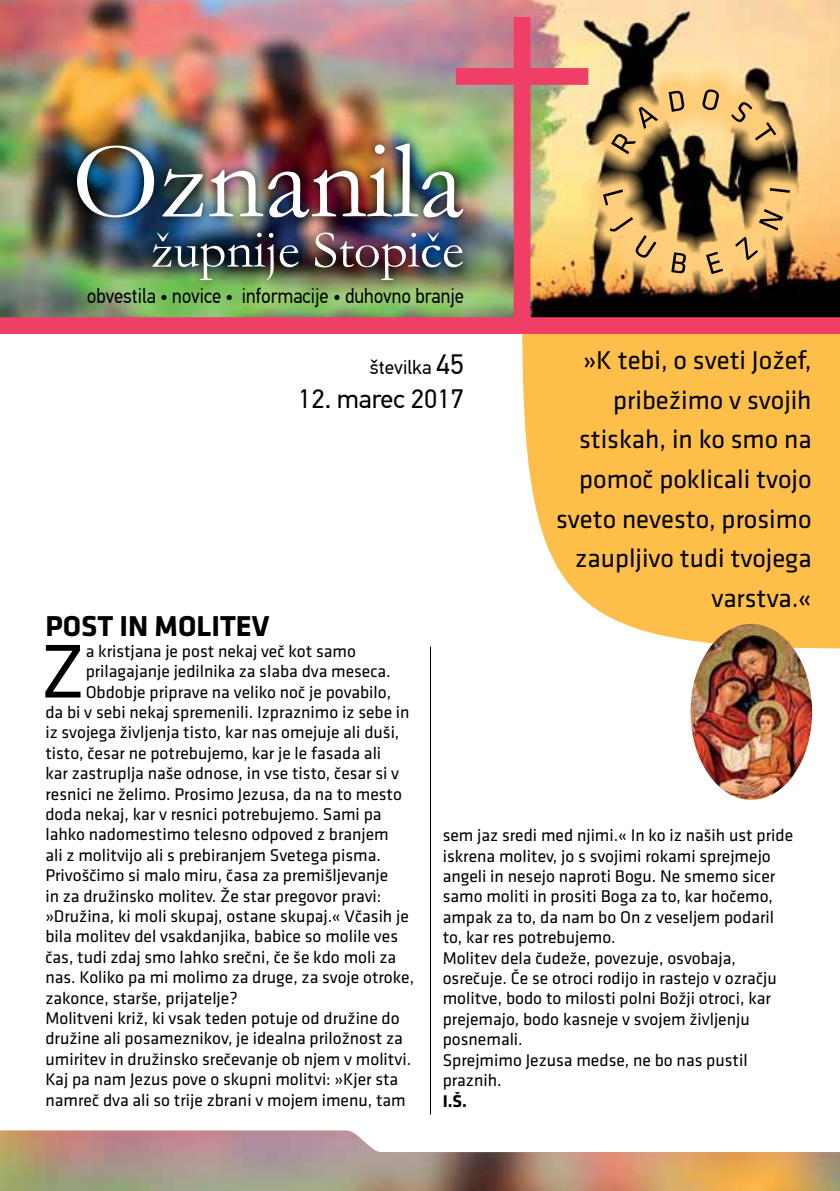
<style>
.page{position:relative;width:840px;height:1191px;background:#fff}
.page>*{position:absolute;margin:0;border:0;box-sizing:border-box;transform-origin:0 0}
.t1{font:112px "Garamond";color:#fff}
.t2{font:78.8px "Klavika";color:#000}
.t3{font:52.8px "Garamond";color:#fff}
.t4{font:700 29.8px "Klavika";color:#000}
.t5{font:26.8px/39.6px "Klavika";color:#000;text-align:right}
.t6{font:26.6px "Din Text Pro PF Regular";color:#000}
.t7{font:20.8px "Din Text Pro PF Regular";color:#000;scale:.91 1}
.t8{font:19.6px "Din Text Pro PF Regular";color:#000}
.t9{font:17.6px/20.4px "Klavika";color:#000}
.t10{font:700 17.6px "Klavika";color:#000}
.s1{font-size:28px}
</style>
<div class="page">
<svg style="left:522px;top:334px;width:317px;height:314px;background:#fdc45a"></svg>
<img style="left:0;top:0;width:839px;height:317px">
<div style="left:513px;top:17px;width:17px;height:316px;background:#ef3f66"></div>
<div style="left:455px;top:68px;width:133px;height:17px;background:#ef3f66"></div>
<div style="left:0;top:317px;width:839px;height:17px;background:#ef3f66"></div>
<img style="left:0;top:1130px;width:839px;height:61px">
<img style="left:66px;top:134px;width:407px;height:95px">
<img style="left:142px;top:222px;width:329px;height:69px">
<img style="left:579px;top:66px;width:233px;height:231px">
<svg style="left:602px;top:188px;width:187px;height:86px;background:#b49156"></svg>
<svg style="left:610px;top:89px;width:165px;height:65px;background:#bd9c61"></svg>
<img style="left:690px;top:624px;width:121px;height:176px">
<hr style="left:430px;top:646px;width:1px;height:468px;background:#000">
<h1 class="t1" style="left:72px;top:106px;width:393px">Oznanila</h1>
<h3 class="t3" style="left:151px;top:214px;width:314px">župnije Stopiče</h3>
<p class="t7" style="left:87px;top:284px;width:416px">obvestila • novice • informacije • duhovno branje</p>
<p class="t8" style="left:369px;top:356px;width:96px">številka <span class="s1">45</span></p>
<h3 class="t6" style="left:298px;top:383px;width:167px">12. marec 2017</h3>
<h3 class="t5" style="left:555px;top:341px;width:257px">»K tebi, o sveti Jožef, pribežimo v svojih stiskah, in ko smo na pomoč poklicali tvojo sveto nevesto, prosimo zaupljivo tudi tvojega varstva.«</h3>
<h3 class="t4" style="left:45px;top:610px;width:225px">POST IN MOLITEV</h3>
<h2 class="t2" style="left:40px;top:628px;width:47px">Z</h2>
<p class="t9" style="left:86px;top:641px;width:271px">a kristjana je post nekaj več kot samo</p>
<p class="t9" style="left:86px;top:661px;width:306px">prilagajanje jedilnika za slaba dva meseca.</p>
<p class="t9" style="left:86px;top:682px;width:307px">Obdobje priprave na veliko noč je povabilo,</p>
<p class="t9" style="left:45px;top:702px;width:365px">da bi v sebi nekaj spremenili. Izpraznimo iz sebe in</p>
<p class="t9" style="left:45px;top:722px;width:355px">iz svojega življenja tisto, kar nas omejuje ali duši,</p>
<p class="t9" style="left:45px;top:743px;width:337px">tisto, česar ne potrebujemo, kar je le fasada ali</p>
<p class="t9" style="left:45px;top:763px;width:355px">kar zastruplja naše odnose, in vse tisto, česar si v</p>
<p class="t9" style="left:45px;top:784px;width:358px">resnici ne želimo. Prosimo Jezusa, da na to mesto</p>
<p class="t9" style="left:45px;top:804px;width:337px">doda nekaj, kar v resnici potrebujemo. Sami pa</p>
<p class="t9" style="left:45px;top:824px;width:345px">lahko nadomestimo telesno odpoved z branjem</p>
<p class="t9" style="left:45px;top:845px;width:337px">ali z molitvijo ali s prebiranjem Svetega pisma.</p>
<p class="t9" style="left:45px;top:865px;width:344px">Privoščimo si malo miru, časa za premišljevanje</p>
<p class="t9" style="left:45px;top:886px;width:337px">in za družinsko molitev. Že star pregovor pravi:</p>
<p class="t9" style="left:45px;top:906px;width:365px">»Družina, ki moli skupaj, ostane skupaj.« Včasih je</p>
<p class="t9" style="left:45px;top:926px;width:354px">bila molitev del vsakdanjika, babice so molile ves</p>
<p class="t9" style="left:45px;top:947px;width:352px">čas, tudi zdaj smo lahko srečni, če še kdo moli za</p>
<p class="t9" style="left:45px;top:967px;width:370px">nas. Koliko pa mi molimo za druge, za svoje otroke,</p>
<p class="t9" style="left:45px;top:988px;width:194px">zakonce, starše, prijatelje?</p>
<p class="t9" style="left:45px;top:1008px;width:355px">Molitveni križ, ki vsak teden potuje od družine do</p>
<p class="t9" style="left:45px;top:1028px;width:359px">družine ali posameznikov, je idealna priložnost za</p>
<p class="t9" style="left:45px;top:1049px;width:367px">umiritev in družinsko srečevanje ob njem v molitvi.</p>
<p class="t9" style="left:45px;top:1069px;width:354px">Kaj pa nam Jezus pove o skupni molitvi: »Kjer sta</p>
<p class="t9" style="left:45px;top:1090px;width:362px">namreč dva ali so trije zbrani v mojem imenu, tam</p>
<p class="t9" style="left:442px;top:825px;width:352px">sem jaz sredi med njimi.« In ko iz naših ust pride iskrena molitev, jo s svojimi rokami sprejmejo angeli in nesejo naproti Bogu. Ne smemo sicer samo moliti in prositi Boga za to, kar hočemo, ampak za to, da nam bo On z veseljem podaril to, kar res potrebujemo.<br>Molitev dela čudeže, povezuje, osvobaja, osrečuje. Če se otroci rodijo in rastejo v ozračju molitve, bodo to milosti polni Božji otroci, kar prejemajo, bodo kasneje v svojem življenju posnemali.<br>Sprejmimo Jezusa medse, ne bo nas pustil praznih.</p>
<p class="t10" style="left:442px;top:1091px;width:26px">I.Š.</p>
</div>
